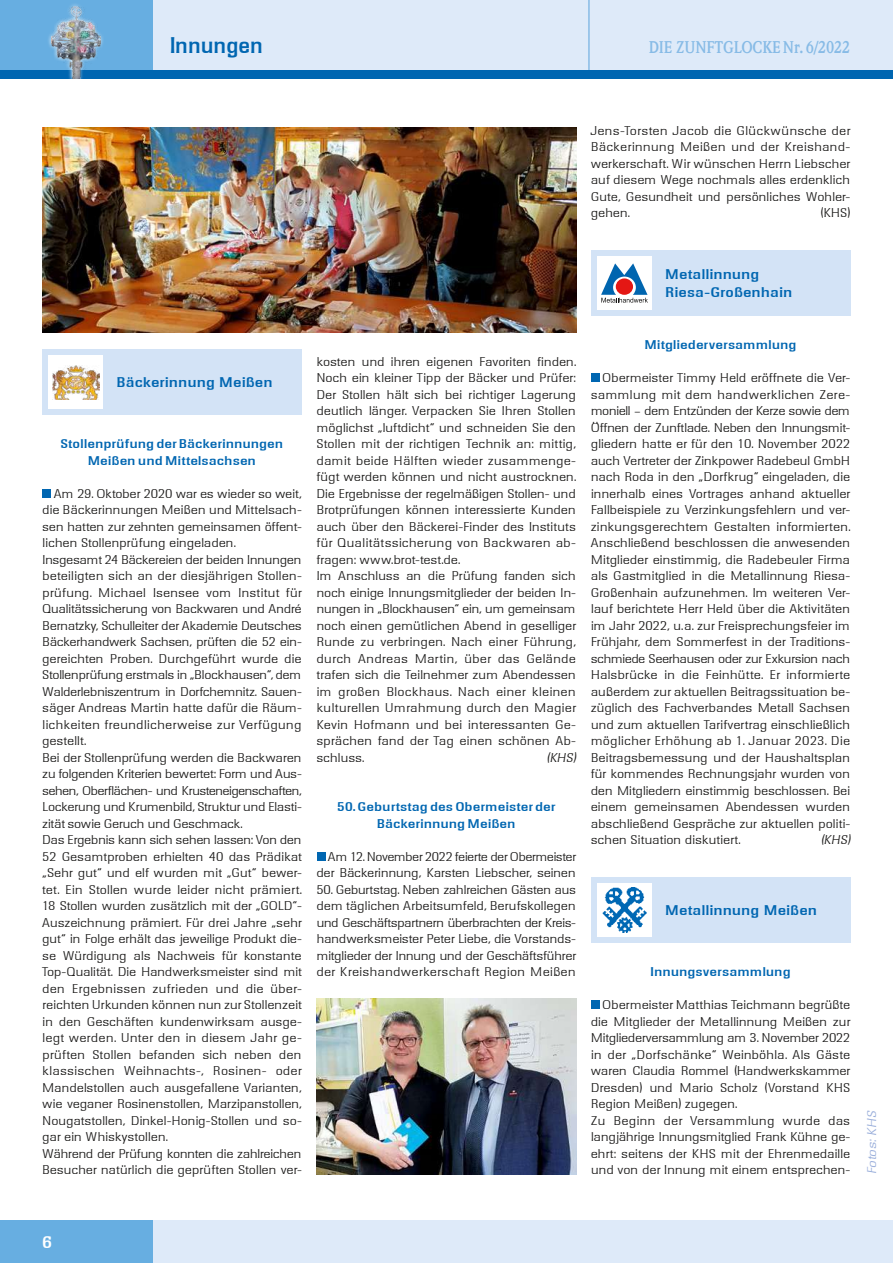
<style>
.page{position:relative;width:893px;height:1263px;background:#fff}
.page>*{position:absolute;margin:0;border:0;box-sizing:border-box;transform-origin:0 0}
.t1{font:700 24.15px "Walter Becker";letter-spacing:-.015em;color:#0066b1;scale:.87 1}
.t2{font:700 18px "Walter Becker";color:#fff}
.t3{font:700 17.25px "Weidemann IT Cby BT";letter-spacing:-.015em;color:#87bbe6;scale:.87 1}
.t4{font:700 15px/18px "Walter Becker";letter-spacing:.005em;color:#0066b1}
.t5{font:300 13.5px/16.5px "Walter Becker";letter-spacing:-.01em;color:#181716}
.t6{font:700 13.5px/16.5px "Walter Becker";letter-spacing:.005em;color:#0066b1;text-align:center}
.t7{font:italic 300 13.5px "Walter Becker";color:#181716}
.t8{font:italic 300 13.5px "Walter Becker";color:#98adda;scale:1.05 1}
</style>
<div class="page">
<div style="left:0;top:0;width:893px;height:72px;background:#deeaf9"></div>
<hr style="left:588px;top:0;width:2px;height:71px;background:#87bbe6">
<div style="left:0;top:1220px;width:893px;height:43px;background:#deeaf9"></div>
<img style="left:317px;top:999px;width:259px;height:175px">
<img style="left:43px;top:127px;width:533px;height:206px">
<div style="left:43px;top:349px;width:259px;height:66px;background:#d3e3f6"></div>
<div style="left:49px;top:355px;width:54px;height:54px;background:#fff"></div>
<img style="left:53px;top:365px;width:46px;height:34px">
<div style="left:43px;top:489px;width:8px;height:9px;background:#0066b1"></div>
<div style="left:317px;top:852px;width:8px;height:9px;background:#0066b1"></div>
<div style="left:591px;top:1001px;width:9px;height:8px;background:#0066b1"></div>
<div style="left:591px;top:877px;width:259px;height:66px;background:#d3e3f6"></div>
<div style="left:597px;top:883px;width:54px;height:54px;background:#fff"></div>
<img style="left:602px;top:887px;width:45px;height:46px">
<div style="left:591px;top:250px;width:259px;height:66px;background:#d3e3f6"></div>
<div style="left:597px;top:256px;width:54px;height:54px;background:#fff"></div>
<svg style="left:601px;top:263px;width:47px;height:40px"></svg>
<div style="left:616px;top:278px;width:17px;height:17px;background:#e41714;border-radius:50%"></div>
<div style="left:591px;top:374px;width:9px;height:8px;background:#0066b1"></div>
<div style="left:0;top:0;width:153px;height:72px;background:#67aee1"></div>
<div style="left:0;top:70px;width:893px;height:9px;background:#0066b1"></div>
<svg style="left:48px;top:4px;width:55px;height:43px"></svg>
<img style="left:51px;top:6px;width:49px;height:73px">
<div style="left:0;top:1220px;width:153px;height:43px;background:#67aee1"></div>
<h1 class="t1" style="left:170px;top:32px;width:109px">Innungen</h1>
<p class="t3" style="left:649px;top:36px;width:233px">DIE ZUNFTGLOCKE Nr. 6/2022</p>
<p class="t5" style="left:591px;top:122px;width:261px;text-align:justify">Jens-Torsten Jacob die Glückwünsche der Bäckerinnung Meißen und der Kreishand&shy;werkerschaft. Wir wünschen Herrn Liebscher auf diesem Wege nochmals alles erdenklich Gute, Gesundheit und persönliches Wohler&shy;gehen.</p>
<p class="t5" style="left:821px;top:204px;width:31px">(KHS)</p>
<p class="t4" style="left:665px;top:265px;width:129px">Metallinnung<br>Riesa-Großenhain</p>
<p class="t4" style="left:117px;top:373px;width:158px">Bäckerinnung Meißen</p>
<p class="t6" style="left:61px;top:435px;width:224px">Stollenprüfung der Bäckerinnungen<br>Meißen und Mittelsachsen</p>
<p class="t5" style="left:43px;top:485px;width:261px;text-indent:11px">Am 29. Oktober 2020 war es wieder so weit, die Bäckerinnungen Meißen und Mittelsach&shy;sen hatten zur zehnten gemeinsamen öffent&shy;lichen Stollenprüfung eingeladen.<br>Insgesamt 24 Bäckereien der beiden Innungen beteiligten sich an der diesjährigen Stollen&shy;prüfung. Michael Isensee vom Institut für Qualitätssicherung von Backwaren und André Bernatzky, Schulleiter der Akademie Deutsches Bäckerhandwerk Sachsen, prüften die 52 ein&shy;gereichten Proben. Durchgeführt wurde die Stollenprüfung erstmals in „Blockhausen“, dem Walderlebniszentrum in Dorfchemnitz. Sauen&shy;säger Andreas Martin hatte dafür die Räum&shy;lichkeiten freundlicherweise zur Verfügung gestellt.<br>Bei der Stollenprüfung werden die Backwaren zu folgenden Kriterien bewertet: Form und Aus&shy;sehen, Oberflächen- und Krusteneigenschaften, Lockerung und Krumenbild, Struktur und Elasti&shy;zität sowie Geruch und Geschmack.<br>Das Ergebnis kann sich sehen lassen: Von den 52 Gesamtproben erhielten 40 das Prädikat „Sehr gut“ und elf wurden mit „Gut“ bewer&shy;tet. Ein Stollen wurde leider nicht prämiert.<br>18 Stollen wurden zusätzlich mit der „GOLD“- Auszeichnung prämiert. Für drei Jahre „sehr gut“ in Folge erhält das jeweilige Produkt die&shy;se Würdigung als Nachweis für konstante Top-Qualität. Die Handwerksmeister sind mit den Ergebnissen zufrieden und die über&shy;reichten Urkunden können nun zur Stollenzeit in den Geschäften kundenwirksam ausge&shy;legt werden. Unter den in diesem Jahr ge&shy;prüften Stollen befanden sich neben den klassischen Weihnachts-, Rosinen- oder Mandelstollen auch ausgefallene Varianten, wie veganer Rosinenstollen, Marzipanstollen, Nougatstollen, Dinkel-Honig-Stollen und so&shy;gar ein Whiskystollen.<br>Während der Prüfung konnten die zahlreichen Besucher natürlich die geprüften Stollen ver-</p>
<p class="t5" style="left:317px;top:353px;width:261px">kosten und ihren eigenen Favoriten finden.<br>Noch ein kleiner Tipp der Bäcker und Prüfer:<br>Der Stollen hält sich bei richtiger Lagerung deutlich länger. Verpacken Sie Ihren Stollen möglichst „luftdicht“ und schneiden Sie den Stollen mit der richtigen Technik an: mittig, damit beide Hälften wieder zusammenge&shy;fügt werden können und nicht austrocknen.<br>Die Ergebnisse der regelmäßigen Stollen- und Brotprüfungen können interessierte Kunden auch über den Bäckerei-Finder des Instituts für Qualitätssicherung von Backwaren ab&shy;fragen: www.brot-test.de.<br>Im Anschluss an die Prüfung fanden sich noch einige Innungsmitglieder der beiden In&shy;nungen in „Blockhausen“ ein, um gemeinsam noch einen gemütlichen Abend in geselliger Runde zu verbringen. Nach einer Führung, durch Andreas Martin, über das Gelände trafen sich die Teilnehmer zum Abendessen im großen Blockhaus. Nach einer kleinen kulturellen Umrahmung durch den Magier Kevin Hofmann und bei interessanten Ge&shy;sprächen fand der Tag einen schönen Ab&shy;schluss.</p>
<p class="t7" style="left:547px;top:750px;width:31px">(KHS)</p>
<p class="t6" style="left:337px;top:798px;width:219px">50. Geburtstag des Obermeister der<br>Bäckerinnung Meißen</p>
<p class="t5" style="left:317px;top:848px;width:261px;text-align:right">Am 12. November 2022 feierte der Obermeister der Bäckerinnung, Karsten Liebscher, seinen</p>
<p class="t5" style="left:317px;top:881px;width:261px;text-align:justify">50. Geburtstag. Neben zahlreichen Gästen aus dem täglichen Arbeitsumfeld, Berufskollegen und Geschäftspartnern überbrachten der Kreis&shy;handwerksmeister Peter Liebe, die Vorstands&shy;mitglieder der Innung und der Geschäftsführer der Kreishandwerkerschaft Region Meißen</p>
<p class="t6" style="left:645px;top:336px;width:154px">Mitgliederversammlung</p>
<p class="t5" style="left:591px;top:369px;width:261px;text-align:justify;text-indent:11px">Obermeister Timmy Held eröffnete die Ver&shy;sammlung mit dem handwerklichen Zere&shy;moniell – dem Entzünden der Kerze sowie dem Öffnen der Zunftlade. Neben den Innungsmit&shy;gliedern hatte er für den 10. November 2022 auch Vertreter der Zinkpower Radebeul GmbH nach Roda in den „Dorfkrug“ eingeladen, die innerhalb eines Vortrages anhand aktueller Fallbeispiele zu Verzinkungsfehlern und ver&shy;zinkungsgerechtem Gestalten informierten.<br>Anschließend beschlossen die anwesenden Mitglieder einstimmig, die Radebeuler Firma als Gastmitglied in die Metallinnung Riesa-Großenhain aufzunehmen. Im weiteren Ver&shy;lauf berichtete Herr Held über die Aktivitäten im Jahr 2022, u.a. zur Freisprechungsfeier im Frühjahr, dem Sommerfest in der Traditions&shy;schmiede Seerhausen oder zur Exkursion nach Halsbrücke in die Feinhütte. Er informierte außerdem zur aktuellen Beitragssituation be&shy;züglich des Fachverbandes Metall Sachsen und zum aktuellen Tarifvertrag einschließlich möglicher Erhöhung ab 1. Januar 2023. Die Beitragsbemessung und der Haushaltsplan für kommendes Rechnungsjahr wurden von den Mitgliedern einstimmig beschlossen. Bei einem gemeinsamen Abendessen wurden abschließend Gespräche zur aktuellen politi&shy;schen Situation diskutiert.</p>
<p class="t7" style="left:821px;top:832px;width:31px">(KHS)</p>
<p class="t4" style="left:665px;top:901px;width:154px">Metallinnung Meißen</p>
<p class="t6" style="left:650px;top:963px;width:142px">Innungsversammlung</p>
<p class="t5" style="left:591px;top:996px;width:261px;text-indent:11px">Obermeister Matthias Teichmann begrüßte die Mitglieder der Metallinnung Meißen zur Mitgliederversammlung am 3. November 2022 in der „Dorfschänke“ Weinböhla. Als Gäste waren Claudia Rommel (Handwerkskammer Dresden) und Mario Scholz (Vorstand KHS Region Meißen) zugegen.<br>Zu Beginn der Versammlung wurde das langjährige Innungsmitglied Frank Kühne ge&shy;ehrt: seitens der KHS mit der Ehrenmedaille und von der Innung mit einem entsprechen-</p>
<p class="t8" style="left:864px;top:1174px;width:62px;rotate:-90deg">Fotos: KHS</p>
<h2 class="t2" style="left:43px;top:1232px;width:12px">6</h2>
</div>
